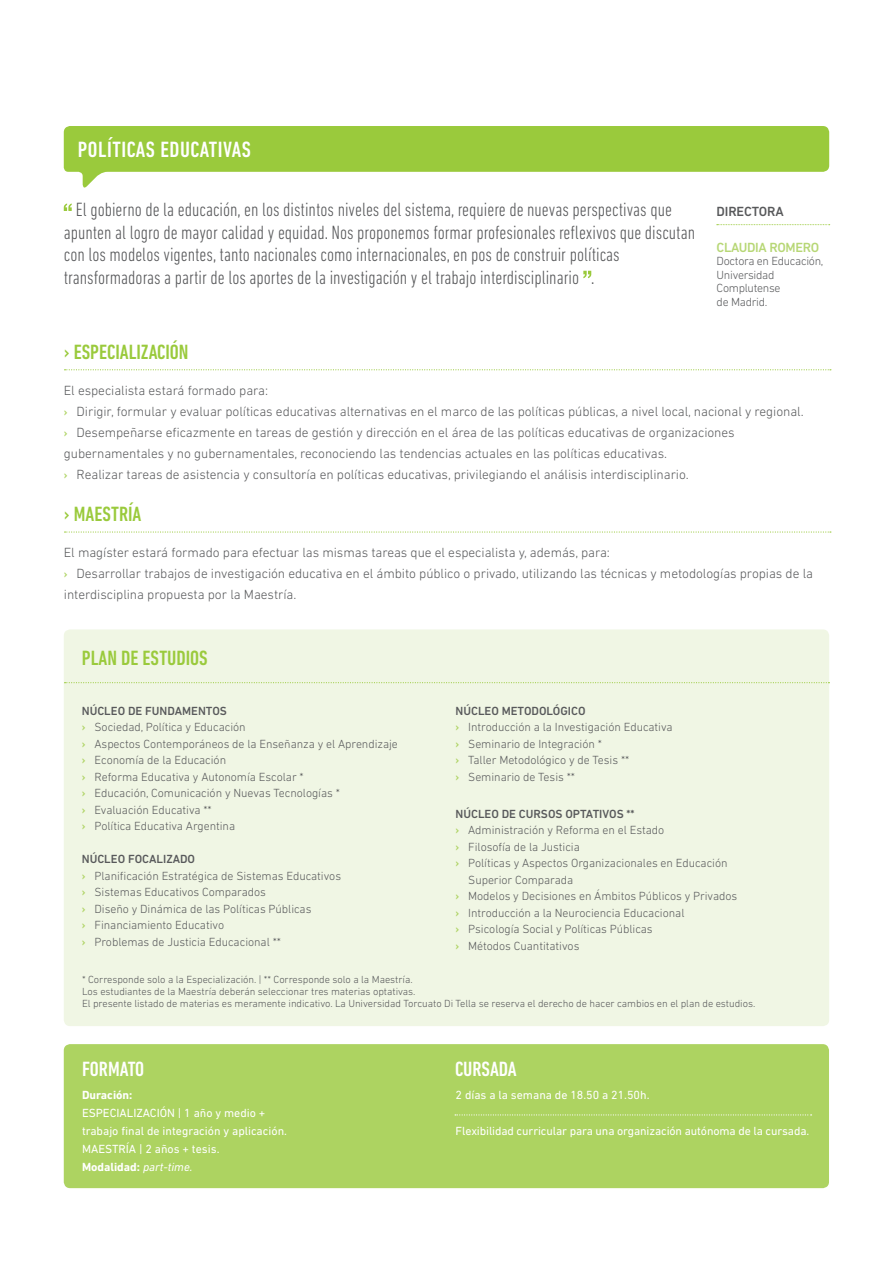
<style>
.page{position:relative;width:893px;height:1263px;background:#fff}
.page>*{position:absolute;margin:0;border:0;box-sizing:border-box;transform-origin:0 0}
.t1{font:500 condensed 22.5px "DIN Next LT Pro";letter-spacing:.025em;color:#fff}
.t2{font:500 condensed 21px "DIN Next LT Pro";color:#9aca3c}
.t3{font:500 condensed 21px "DIN Next LT Pro";color:#fff}
.t4{font:300 condensed 19.5px/22.5px "DIN Next LT Pro";color:#58595b}
.t5{font:300 13.5px/21px "DIN Next LT Pro";letter-spacing:-.005em;color:#58595b}
.t6{font:500 13.5px "DIN Next LT Pro";letter-spacing:-.025em;color:#b7d776}
.t7{font:500 13.5px "DIN Next LT Pro";letter-spacing:-.005em;color:#58595b}
.t8{font:300 12px/16.5px "DIN Next LT Pro";letter-spacing:-.005em;color:#58595b}
.t9{font:12px/18px "DIN Next LT Pro";color:#fff}
.t10{font:300 12px/13.5px "DIN Next LT Pro";letter-spacing:-.025em;color:#58595b}
.t11{font:500 12px "DIN Next LT Pro";color:#58595b}
.t12{font:700 12px "DIN Next LT Pro";color:#fff}
.t13{font:300 10.5px/12px "DIN Next LT Pro";letter-spacing:-.005em;color:#58595b}
.s1{font-weight:500;font-size:12px;color:#add361}
.s2{font-weight:500}
.s3{font-weight:500;color:#add361}
.s4{font-weight:700}
.s5{font-style:italic}
</style>
<div class="page">
<div style="left:64px;top:1044px;width:765px;height:144px;background:#add361;border-radius:6px"></div>
<svg style="left:65px;top:369px;width:766px;height:1px"></svg>
<div style="left:64px;top:629px;width:765px;height:397px;background:#f0f6e4;border-radius:6px"></div>
<svg style="left:65px;top:682px;width:764px;height:1px"></svg>
<svg style="left:64px;top:203px;width:8px;height:8px"></svg>
<svg style="left:583px;top:271px;width:8px;height:7px"></svg>
<svg style="left:717px;top:224px;width:113px;height:1px"></svg>
<svg style="left:65px;top:531px;width:766px;height:2px"></svg>
<svg style="left:64px;top:126px;width:765px;height:62px;fill:#9aca3c"></svg>
<svg style="left:455px;top:1114px;width:357px;height:1px"></svg>
<h1 class="t1" style="left:78px;top:136px;width:175px">POLÍTICAS EDUCATIVAS</h1>
<p class="t4" style="left:64px;top:198px;width:633px;text-indent:12px">El gobierno de la educación, en los distintos niveles del sistema, requiere de nuevas perspectivas que apunten al logro de mayor calidad y equidad. Nos proponemos formar profesionales reflexivos que discutan con los modelos vigentes, tanto nacionales como internacionales, en pos de construir políticas transformadoras a partir de los aportes de la investigación y el trabajo interdisciplinario .</p>
<p class="t7" style="left:716px;top:203px;width:69px">DIRECTORA</p>
<p class="t6" style="left:717px;top:239px;width:104px">CLAUDIA ROMERO</p>
<p class="t10" style="left:717px;top:254px;width:108px">Doctora en Educación,<br>Universidad<br>Complutense<br>de Madrid.</p>
<h2 class="t2" style="left:64px;top:340px;width:126px">› ESPECIALIZACIÓN</h2>
<p class="t5" style="left:64px;top:380px;width:741px">El especialista estará formado para:<br><span class="s1">›</span> Dirigir, formular y evaluar políticas educativas alternativas en el marco de las políticas públicas, a nivel local, nacional y regional. <span class="s1">›</span> Desempeñarse eficazmente en tareas de gestión y dirección en el área de las políticas educativas de organizaciones gubernamentales y no gubernamentales, reconociendo las tendencias actuales en las políticas educativas.<br><span class="s1">›</span> Realizar tareas de asistencia y consultoría en políticas educativas, privilegiando el análisis interdisciplinario.</p>
<h2 class="t2" style="left:64px;top:502px;width:79px">› MAESTRÍA</h2>
<p class="t5" style="left:64px;top:542px;width:751px">El magíster estará formado para efectuar las mismas tareas que el especialista y, además, para:<br><span class="s1">›</span> Desarrollar trabajos de investigación educativa en el ámbito público o privado, utilizando las técnicas y metodologías propias de la interdisciplina propuesta por la Maestría.</p>
<h2 class="t2" style="left:82px;top:646px;width:127px">PLAN DE ESTUDIOS</h2>
<p class="t8" style="left:82px;top:702px;width:318px"><span class="s2">NÚCLEO DE FUNDAMENTOS<br></span><span class="s3">›</span> Sociedad, Política y Educación<br><span class="s3">›</span> Aspectos Contemporáneos de la Enseñanza y el Aprendizaje <span class="s3">›</span> Economía de la Educación<br><span class="s3">›</span> Reforma Educativa y Autonomía Escolar *<br><span class="s3">›</span> Educación, Comunicación y Nuevas Tecnologías *<br><span class="s3">›</span> Evaluación Educativa **<br><span class="s3">›</span> Política Educativa Argentina</p>
<p class="t8" style="left:82px;top:851px;width:261px"><span class="s2">NÚCLEO FOCALIZADO<br></span><span class="s3">›</span> Planificación Estratégica de Sistemas Educativos <span class="s3">›</span> Sistemas Educativos Comparados<br><span class="s3">›</span> Diseño y Dinámica de las Políticas Públicas<br><span class="s3">›</span> Financiamiento Educativo<br><span class="s3">›</span> Problemas de Justicia Educacional **</p>
<p class="t8" style="left:455px;top:702px;width:219px"><span class="s2">NÚCLEO METODOLÓGICO<br></span><span class="s3">›</span> Introducción a la Investigación Educativa <span class="s3">›</span> Seminario de Integración *<br><span class="s3">›</span> Taller Metodológico y de Tesis **<br><span class="s3">›</span> Seminario de Tesis **</p>
<p class="t11" style="left:455px;top:807px;width:181px">NÚCLEO DE CURSOS OPTATIVOS **</p>
<p class="t8" style="left:455px;top:822px;width:210px"><span class="s3">›</span> Administración y Reforma en el Estado</p>
<p class="t8" style="left:455px;top:838px;width:126px"><span class="s3">›</span> Filosofía de la Justicia</p>
<p class="t8" style="left:455px;top:855px;width:274px"><span class="s3">›</span> Políticas y Aspectos Organizacionales en Educación</p>
<p class="t8" style="left:468px;top:871px;width:107px">Superior Comparada</p>
<p class="t8" style="left:455px;top:888px;width:283px"><span class="s3">›</span> Modelos y Decisiones en Ámbitos Públicos y Privados</p>
<p class="t8" style="left:455px;top:904px;width:230px"><span class="s3">›</span> Introducción a la Neurociencia Educacional</p>
<p class="t8" style="left:455px;top:921px;width:199px"><span class="s3">›</span> Psicología Social y Políticas Públicas</p>
<p class="t8" style="left:455px;top:937px;width:125px"><span class="s3">›</span> Métodos Cuantitativos</p>
<p class="t13" style="left:82px;top:974px;width:675px">* Corresponde solo a la Especialización. | ** Corresponde solo a la Maestría.<br>Los estudiantes de la Maestría deberán seleccionar tres materias optativas.<br>El presente listado de materias es meramente indicativo. La Universidad Torcuato Di Tella se reserva el derecho de hacer cambios en el plan de estudios.</p>
<h2 class="t3" style="left:82px;top:1057px;width:64px">FORMATO</h2>
<h2 class="t3" style="left:455px;top:1057px;width:63px">CURSADA</h2>
<p class="t12" style="left:82px;top:1088px;width:52px">Duración:</p>
<p class="t9" style="left:82px;top:1103px;width:207px">ESPECIALIZACIÓN | 1 año y medio + trabajo final de integración y aplicación.<br>MAESTRÍA | 2 años + tesis.<br><span class="s4">Modalidad:</span> <span class="s5">part-time.</span></p>
<p class="t9" style="left:456px;top:1085px;width:195px">2 días a la semana de 18.50 a 21.50h.</p>
<p class="t9" style="left:456px;top:1121px;width:355px">Flexibilidad curricular para una organización autónoma de la cursada.</p>
</div>
